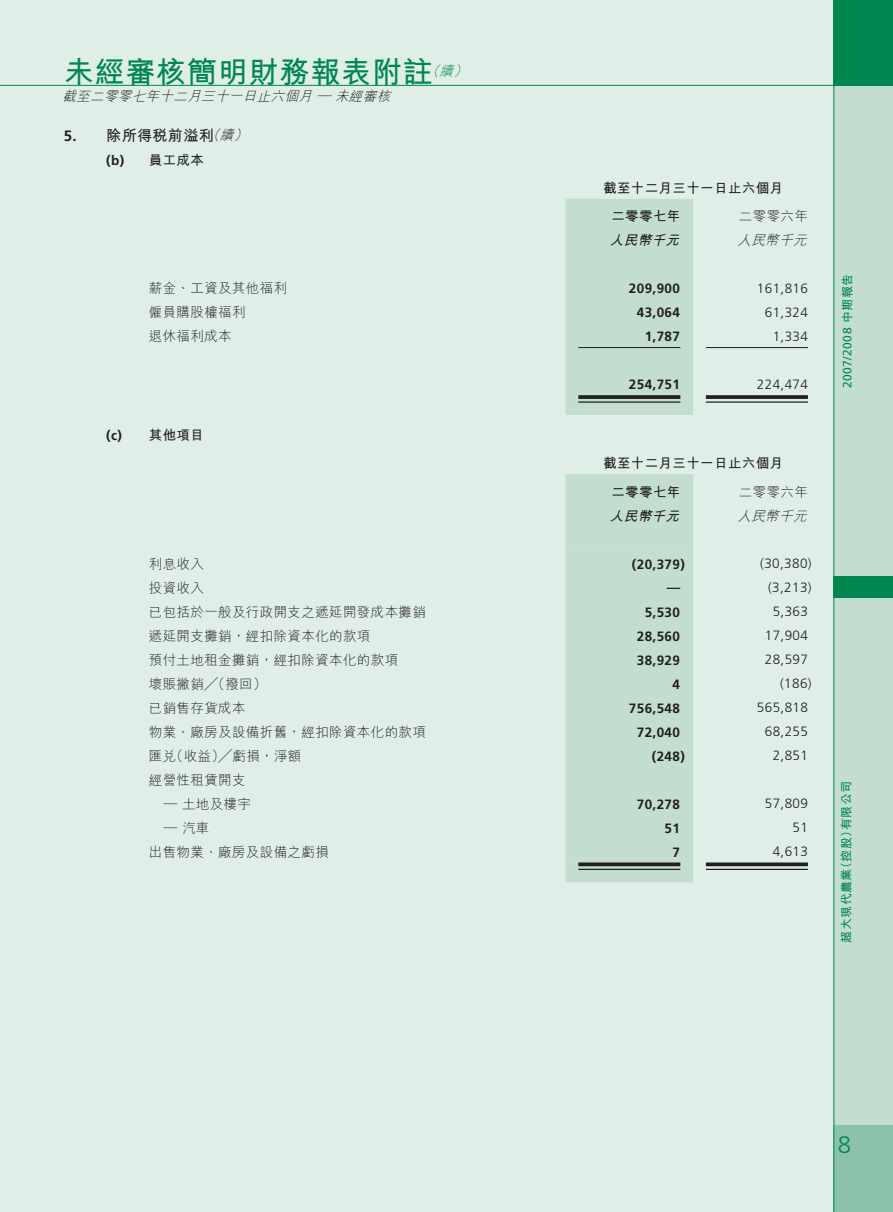
<style>
.page{position:relative;width:893px;height:1212px;background:#dfeee7}
.page>*{position:absolute;margin:0;border:0;box-sizing:border-box;transform-origin:0 0}
.t1{font:30px "M Hei HK Bold E Ten B5 H";letter-spacing:.03em;color:#008751}
.t2{font:300 24px "Frutiger";color:#008751}
.t3{font:15px "M Hei HK Bold E Ten B5 H";letter-spacing:.03em;color:#231f20}
.t4{font:13.5px "M Hei HK Light E Ten B5 H";letter-spacing:.03em;color:#231f20}
.t5{font:300 13.5px "Frutiger";letter-spacing:.03em;color:#231f20}
.t6{font:700 13.5px "Frutiger";letter-spacing:.03em;color:#231f20}
.t7{font:13.5px/28.2px "M Hei HK Bold E Ten B5 H";letter-spacing:.03em;color:#231f20}
.t8{font:italic 13.5px "M Hei HK Light E Ten B5 H";color:#231f20}
.t9{font:italic 13.5px "M Hei HK Bold E Ten B5 H";color:#231f20}
.t10{font:italic 13.5px "M Hei HK Light E Ten B5 H";color:#008751}
.t11{font:12px "M Hei HK Bold E Ten B5 H";letter-spacing:.04em;color:#008751}
.t12{font:12px "Frutiger";letter-spacing:.04em;color:#008751}
.s1{font-family:"Frutiger";font-weight:700}
.s2{font-family:"M Hei HK Light E Ten B5 H";font-style:italic;font-size:13.5px}
.s3{font-family:"M Hei HK Bold E Ten B5 H"}
</style>
<div class="page">
<div style="left:833px;top:83px;width:60px;height:1129px;background:#c3ded0"></div>
<div style="left:833px;top:0;width:60px;height:85px;background:#008751"></div>
<div style="left:833px;top:577px;width:60px;height:21px;background:#008751"></div>
<div style="left:833px;top:1125px;width:60px;height:87px;background:#8dc2aa"></div>
<hr style="left:833px;top:0;width:1px;height:1212px;background:#008751">
<hr style="left:0;top:85px;width:893px;height:1px;background:#008751">
<div style="left:566px;top:199px;width:127px;height:216px;background:#c3ded0"></div>
<hr style="left:578px;top:347px;width:102px;height:1px;background:#231f20">
<hr style="left:706px;top:347px;width:102px;height:1px;background:#231f20">
<svg style="left:578px;top:395px;width:102px;height:4px"></svg>
<hr style="left:578px;top:401px;width:102px;height:2px;background:#231f20">
<svg style="left:706px;top:395px;width:102px;height:4px"></svg>
<hr style="left:706px;top:401px;width:102px;height:2px;background:#231f20">
<div style="left:566px;top:474px;width:127px;height:408px;background:#c3ded0"></div>
<div style="left:566px;top:546px;width:127px;height:312px;background:#c3ded0"></div>
<svg style="left:578px;top:862px;width:102px;height:4px"></svg>
<hr style="left:578px;top:869px;width:102px;height:1px;background:#231f20">
<svg style="left:706px;top:862px;width:102px;height:4px"></svg>
<hr style="left:706px;top:869px;width:102px;height:1px;background:#231f20">
<h1 class="t1" style="left:64px;top:60px;width:371px">未經審核簡明財務報表附註</h1>
<p class="t10" style="left:426px;top:66px;width:46px">（續）</p>
<p class="t8" style="left:62px;top:91px;width:333px">截至二零零七年十二月三十一日止六個月 — 未經審核</p>
<p class="t3" style="left:64px;top:130px;width:189px"><span class="s1">5.</span> 除所得稅前溢利<span class="s2">（續）</span></p>
<p class="t7" style="left:106px;top:147px;width:99px"><span class="s1">(b)</span> 員工成本</p>
<p class="t7" style="left:611px;top:176px;width:173px;text-indent:-8px">截至十二月三十一日止六個月二零零七年</p>
<p class="t4" style="left:739px;top:211px;width:71px">二零零六年</p>
<p class="t9" style="left:610px;top:235px;width:74px">人民幣千元</p>
<p class="t8" style="left:737px;top:235px;width:74px">人民幣千元</p>
<p class="t4" style="left:149px;top:283px;width:140px">薪金、工資及其他福利</p>
<p class="t6" style="left:629px;top:283px;width:53px">209,900</p>
<p class="t5" style="left:757px;top:283px;width:53px">161,816</p>
<p class="t4" style="left:149px;top:307px;width:98px">僱員購股權福利</p>
<p class="t6" style="left:637px;top:307px;width:45px">43,064</p>
<p class="t5" style="left:765px;top:307px;width:45px">61,324</p>
<p class="t4" style="left:149px;top:331px;width:84px">退休福利成本</p>
<p class="t6" style="left:645px;top:331px;width:37px">1,787</p>
<p class="t5" style="left:773px;top:331px;width:37px">1,334</p>
<p class="t6" style="left:629px;top:379px;width:53px">254,751</p>
<p class="t5" style="left:757px;top:379px;width:53px">224,474</p>
<p class="t7" style="left:106px;top:423px;width:99px"><span class="s1">(c)</span> 其他項目</p>
<p class="t7" style="left:611px;top:451px;width:173px;text-indent:-8px">截至十二月三十一日止六個月二零零七年</p>
<p class="t4" style="left:739px;top:486px;width:71px">二零零六年</p>
<p class="t9" style="left:610px;top:510px;width:74px">人民幣千元</p>
<p class="t8" style="left:737px;top:510px;width:74px">人民幣千元</p>
<p class="t4" style="left:149px;top:558px;width:57px">利息收入</p>
<p class="t6" style="left:632px;top:558px;width:54px">(20,379)</p>
<p class="t5" style="left:760px;top:558px;width:53px">(30,380)</p>
<p class="t4" style="left:149px;top:582px;width:57px">投資收入</p>
<p class="t6" style="left:667px;top:582px;width:15px">—</p>
<p class="t5" style="left:768px;top:582px;width:45px">(3,213)</p>
<p class="t4" style="left:149px;top:606px;width:279px">已包括於一般及行政開支之遞延開發成本攤銷</p>
<p class="t6" style="left:645px;top:606px;width:37px">5,530</p>
<p class="t5" style="left:773px;top:606px;width:37px">5,363</p>
<p class="t4" style="left:149px;top:630px;width:223px">遞延開支攤銷，經扣除資本化的款項</p>
<p class="t6" style="left:637px;top:630px;width:45px">28,560</p>
<p class="t5" style="left:765px;top:630px;width:45px">17,904</p>
<p class="t4" style="left:149px;top:654px;width:251px">預付土地租金攤銷，經扣除資本化的款項</p>
<p class="t6" style="left:637px;top:654px;width:45px">38,929</p>
<p class="t5" style="left:765px;top:654px;width:45px">28,597</p>
<p class="t4" style="left:149px;top:678px;width:119px">壞賬撇銷╱（撥回）</p>
<p class="t6" style="left:672px;top:678px;width:9px">4</p>
<p class="t5" style="left:780px;top:678px;width:33px">(186)</p>
<p class="t4" style="left:149px;top:702px;width:98px">已銷售存貨成本</p>
<p class="t6" style="left:629px;top:702px;width:53px">756,548</p>
<p class="t5" style="left:757px;top:702px;width:53px">565,818</p>
<p class="t4" style="left:149px;top:726px;width:279px">物業、廠房及設備折舊，經扣除資本化的款項</p>
<p class="t6" style="left:637px;top:726px;width:45px">72,040</p>
<p class="t5" style="left:765px;top:726px;width:45px">68,255</p>
<p class="t4" style="left:149px;top:750px;width:154px">匯兌（收益）╱虧損，淨額</p>
<p class="t6" style="left:652px;top:750px;width:35px">(248)</p>
<p class="t5" style="left:773px;top:750px;width:37px">2,851</p>
<p class="t4" style="left:149px;top:774px;width:98px">經營性租賃開支</p>
<p class="t4" style="left:164px;top:798px;width:89px">— 土地及樓宇</p>
<p class="t6" style="left:637px;top:798px;width:45px">70,278</p>
<p class="t5" style="left:765px;top:798px;width:45px">57,809</p>
<p class="t4" style="left:164px;top:822px;width:47px">— 汽車</p>
<p class="t6" style="left:665px;top:822px;width:17px">51</p>
<p class="t5" style="left:792px;top:822px;width:17px">51</p>
<p class="t4" style="left:149px;top:846px;width:182px">出售物業、廠房及設備之虧損</p>
<p class="t6" style="left:672px;top:846px;width:9px">7</p>
<p class="t5" style="left:773px;top:846px;width:37px">4,613</p>
<p class="t12" style="left:842px;top:388px;width:116px;rotate:-90deg">2007/2008 <span class="s3">中期報告</span></p>
<p class="t11" style="left:842px;top:943px;width:163px;rotate:-90deg">超大現代農業（控股）有限公司</p>
<h2 class="t2" style="left:838px;top:1135px;width:15px">8</h2>
</div>
